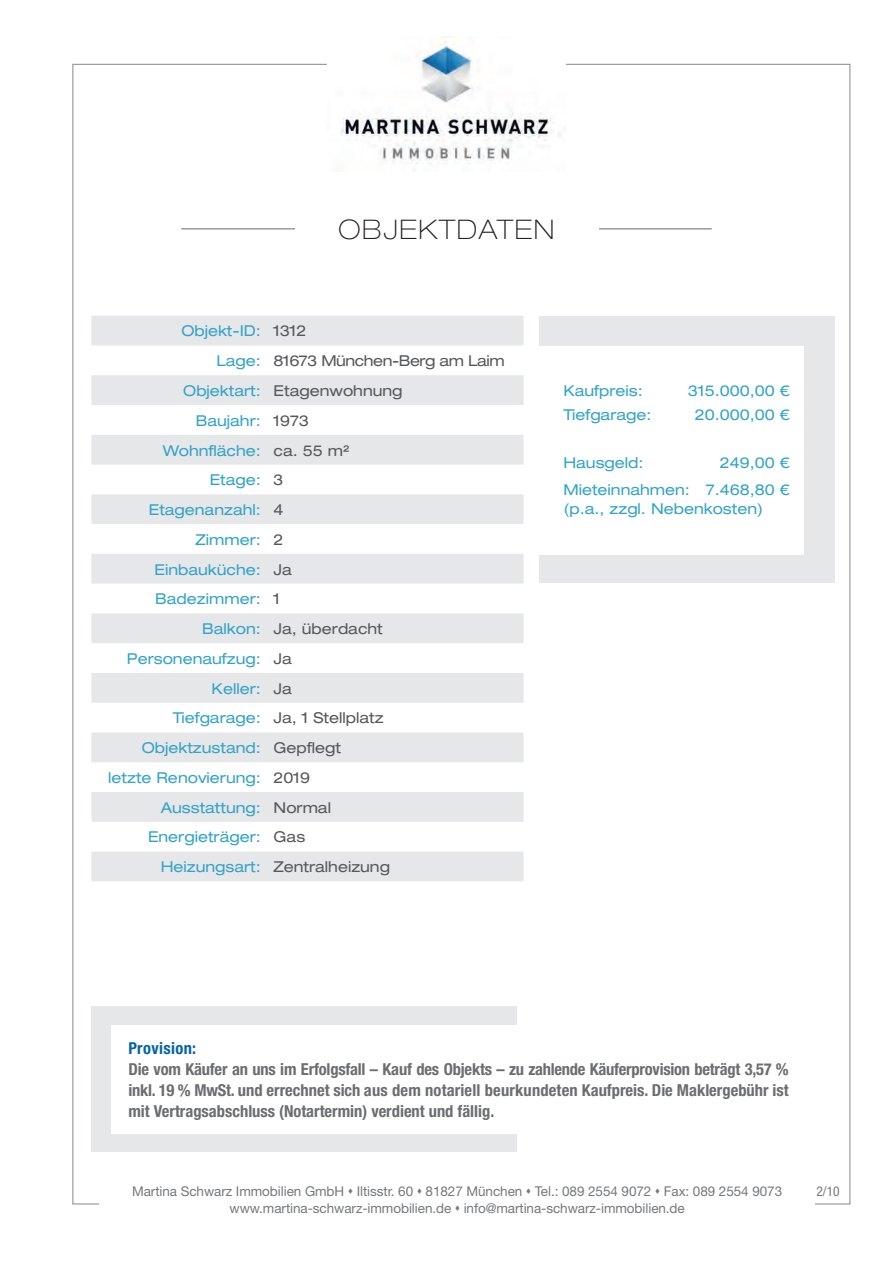
<style>
.page{position:relative;width:893px;height:1263px;background:#fff}
.page>*{position:absolute;margin:0;border:0;box-sizing:border-box;transform-origin:0 0}
.headtext_10{font:100 expanded 27px "Helvetica Neue LT";letter-spacing:.06em;color:#231f20}
.Text{font:700 condensed 16.5px/21px "Helvetica Neue LT";color:#6c6d70;text-align:justify}
.Text-2{font:700 condensed 16.5px "Helvetica Neue LT";letter-spacing:.02em;color:#0664a4}
.t1{font:expanded 15px "Helvetica Neue LT";color:#34a3c8}
.t2{font:expanded 15px "Helvetica Neue LT";color:#57585a}
.t3{font:expanded 15px "Helvetica Neue LT";letter-spacing:-.03em;color:#57585a}
.t4{font:13.5px/16.5px "Helvetica Neue LT";letter-spacing:-.005em;color:#76787b;text-align:center}
.t5{font:condensed 13.5px "Helvetica Neue LT";color:#76787b}
</style>
<div class="page">
<div style="left:72px;top:64px;width:778px;height:1140px;background:#fff;border:1px solid #939598"></div>
<img style="left:328px;top:36px;width:237px;height:128px">
<div style="left:99px;top:1185px;width:716px;height:39px;background:#fff"></div>
<svg style="left:91px;top:316px;width:433px;height:565px;fill:#e6e7e9"></svg>
<hr style="left:181px;top:228px;width:531px;height:1px;background:#76787b">
<div style="left:295px;top:194px;width:303px;height:68px;background:#fff"></div>
<div style="left:539px;top:316px;width:295px;height:267px;background:#e6e7e9"></div>
<div style="left:535px;top:346px;width:269px;height:208px;background:#fff"></div>
<div style="left:91px;top:1006px;width:426px;height:145px;background:#e6e7e9"></div>
<div style="left:112px;top:1025px;width:422px;height:108px;background:#fff"></div>
<p class="headtext_10" style="left:339px;top:213px;width:217px">OBJEKTDATEN</p>
<p class="t1" style="left:181px;top:322px;width:81px">Objekt-ID:</p>
<p class="t2" style="left:274px;top:322px;width:34px">1312</p>
<p class="t1" style="left:216px;top:352px;width:46px">Lage:</p>
<p class="t3" style="left:274px;top:352px;width:233px">81673 München-Berg am Laim</p>
<p class="t1" style="left:183px;top:382px;width:79px">Objektart:</p>
<p class="t2" style="left:274px;top:382px;width:130px">Etagenwohnung</p>
<p class="t1" style="left:196px;top:411px;width:67px">Baujahr:</p>
<p class="t2" style="left:274px;top:411px;width:37px">1973</p>
<p class="t1" style="left:163px;top:441px;width:100px">Wohnfläche:</p>
<p class="t2" style="left:274px;top:441px;width:78px">ca. 55 m²</p>
<p class="t1" style="left:210px;top:471px;width:53px">Etage:</p>
<p class="t2" style="left:274px;top:471px;width:12px">3</p>
<p class="t1" style="left:149px;top:501px;width:113px">Etagenanzahl:</p>
<p class="t2" style="left:274px;top:501px;width:12px">4</p>
<p class="t1" style="left:196px;top:530px;width:67px">Zimmer:</p>
<p class="t2" style="left:274px;top:530px;width:12px">2</p>
<p class="t1" style="left:155px;top:560px;width:108px">Einbauküche:</p>
<p class="t2" style="left:274px;top:560px;width:20px">Ja</p>
<p class="t1" style="left:155px;top:590px;width:107px">Badezimmer:</p>
<p class="t2" style="left:274px;top:590px;width:8px">1</p>
<p class="t1" style="left:202px;top:620px;width:60px">Balkon:</p>
<p class="t2" style="left:274px;top:620px;width:111px">Ja, überdacht</p>
<p class="t1" style="left:127px;top:649px;width:135px">Personenaufzug:</p>
<p class="t2" style="left:274px;top:649px;width:20px">Ja</p>
<p class="t1" style="left:212px;top:679px;width:51px">Keller:</p>
<p class="t2" style="left:274px;top:679px;width:20px">Ja</p>
<p class="t1" style="left:173px;top:709px;width:90px">Tiefgarage:</p>
<p class="t2" style="left:274px;top:709px;width:112px">Ja, 1 Stellplatz</p>
<p class="t1" style="left:142px;top:739px;width:120px">Objektzustand:</p>
<p class="t2" style="left:274px;top:739px;width:69px">Gepflegt</p>
<p class="t1" style="left:108px;top:768px;width:154px">letzte Renovierung:</p>
<p class="t2" style="left:274px;top:768px;width:38px">2019</p>
<p class="t1" style="left:161px;top:798px;width:102px">Ausstattung:</p>
<p class="t2" style="left:274px;top:798px;width:59px">Normal</p>
<p class="t1" style="left:148px;top:828px;width:114px">Energieträger:</p>
<p class="t2" style="left:274px;top:828px;width:33px">Gas</p>
<p class="t1" style="left:161px;top:858px;width:102px">Heizungsart:</p>
<p class="t2" style="left:274px;top:858px;width:118px">Zentralheizung</p>
<p class="t1" style="left:563px;top:381px;width:81px">Kaufpreis:</p>
<p class="t1" style="left:688px;top:381px;width:103px">315.000,00 €</p>
<p class="t1" style="left:563px;top:405px;width:90px">Tiefgarage:</p>
<p class="t1" style="left:695px;top:405px;width:97px">20.000,00 €</p>
<p class="t1" style="left:563px;top:453px;width:82px">Hausgeld:</p>
<p class="t1" style="left:720px;top:453px;width:72px">249,00 €</p>
<p class="t1" style="left:563px;top:480px;width:228px">Mieteinnahmen: 7.468,80 €</p>
<p class="t1" style="left:563px;top:500px;width:201px">(p.a., zzgl. Nebenkosten)</p>
<p class="Text-2" style="left:128px;top:1038px;width:69px">Provision:</p>
<p class="Text" style="left:128px;top:1059px;width:662px">Die vom Käufer an uns im Erfolgsfall – Kauf des Objekts – zu zahlende Käuferprovision beträgt 3,57 % inkl. 19 % MwSt. und errechnet sich aus dem notariell beurkundeten Kaufpreis. Die Maklergebühr ist mit Vertragsabschluss (Notartermin) verdient und fällig.</p>
<p class="t4" style="left:132px;top:1183px;width:652px">Martina Schwarz Immobilien GmbH ▲ Iltisstr. 60 ▲ 81827 München ▲ Tel.: 089 2554 9072 ▲ Fax: 089 2554 9073 www.martina-schwarz-immobilien.de ▲ info@martina-schwarz-immobilien.de</p>
<p class="t5" style="left:816px;top:1183px;width:25px">2/10</p>
</div>
